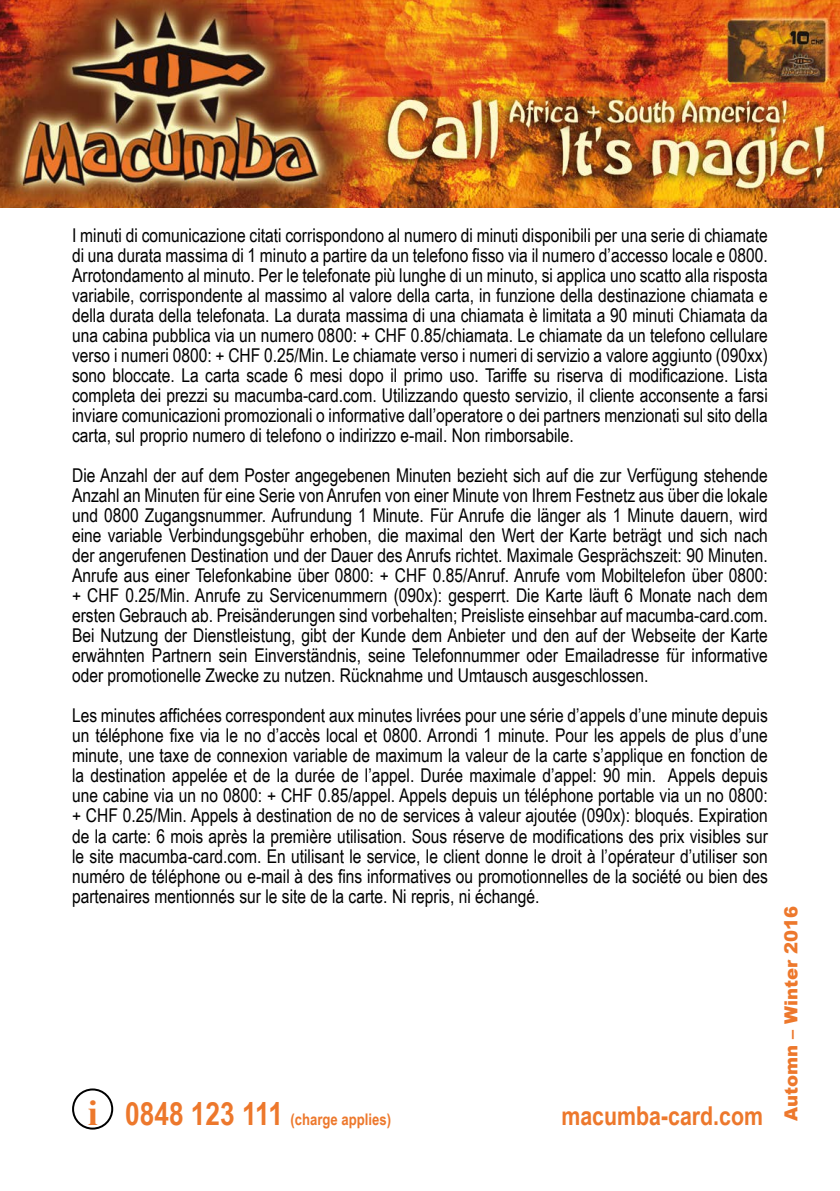
<style>
.page{position:relative;width:840px;height:1191px;background:#fff}
.page>*{position:absolute;margin:0;border:0;box-sizing:border-box;transform-origin:0 0}
.t1{font:700 26px "Arial Narrow";color:#ed782c}
.t2{font:19px/20px "Arial Narrow";color:#000;text-align:justify}
.t3{font:900 18px "Arial";color:#ed782c}
.t4{font:700 16px "Arial Narrow";color:#ed782c}
.s1{font-family:"Times New Roman";font-size:36px}
.s2{font-size:32px}
</style>
<div class="page">
<img style="left:0;top:0;width:839px;height:207px">
<div style="left:72px;top:1088px;width:41px;height:41px;border:2px solid #000;border-radius:50%"></div>
<p class="t2" style="left:72px;top:225px;width:697px">I minuti di comunicazione citati corrispondono al numero di minuti disponibili per una serie di chiamate di una durata massima di 1 minuto a partire da un telefono fisso via il numero d’accesso locale e 0800.<br>Arrotondamento al minuto. Per le telefonate più lunghe di un minuto, si applica uno scatto alla risposta variabile, corrispondente al massimo al valore della carta, in funzione della destinazione chiamata e della durata della telefonata. La durata massima di una chiamata è limitata a 90 minuti Chiamata da una cabina pubblica via un numero 0800: + CHF 0.85/chiamata. Le chiamate da un telefono cellulare verso i numeri 0800: + CHF 0.25/Min. Le chiamate verso i numeri di servizio a valore aggiunto (090xx) sono bloccate. La carta scade 6 mesi dopo il primo uso. Tariffe su riserva di modificazione. Lista completa dei prezzi su macumba-card.com. Utilizzando questo servizio, il cliente acconsente a farsi inviare comunicazioni promozionali o informative dall’operatore o dei partners menzionati sul sito della carta, sul proprio numero di telefono o indirizzo e-mail. Non rimborsabile.</p>
<p class="t2" style="left:72px;top:465px;width:697px">Die Anzahl der auf dem Poster angegebenen Minuten bezieht sich auf die zur Verfügung stehende Anzahl an Minuten für eine Serie von Anrufen von einer Minute von Ihrem Festnetz aus über die lokale und 0800 Zugangsnummer. Aufrundung 1 Minute. Für Anrufe die länger als 1 Minute dauern, wird eine variable Verbindungsgebühr erhoben, die maximal den Wert der Karte beträgt und sich nach der angerufenen Destination und der Dauer des Anrufs richtet. Maximale Gesprächszeit: 90 Minuten.<br>Anrufe aus einer Telefonkabine über 0800: + CHF 0.85/Anruf. Anrufe vom Mobiltelefon über 0800: + CHF 0.25/Min. Anrufe zu Servicenummern (090x): gesperrt. Die Karte läuft 6 Monate nach dem ersten Gebrauch ab. Preisänderungen sind vorbehalten; Preisliste einsehbar auf macumba-card.com.<br>Bei Nutzung der Dienstleistung, gibt der Kunde dem Anbieter und den auf der Webseite der Karte erwähnten Partnern sein Einverständnis, seine Telefonnummer oder Emailadresse für informative oder promotionelle Zwecke zu nutzen. Rücknahme und Umtausch ausgeschlossen.</p>
<p class="t2" style="left:72px;top:705px;width:697px">Les minutes affichées correspondent aux minutes livrées pour une série d’appels d’une minute depuis un téléphone fixe via le no d’accès local et 0800. Arrondi 1 minute. Pour les appels de plus d’une minute, une taxe de connexion variable de maximum la valeur de la carte s’applique en fonction de la destination appelée et de la durée de l’appel. Durée maximale d’appel: 90 min. Appels depuis une cabine via un no 0800: + CHF 0.85/appel. Appels depuis un téléphone portable via un no 0800: + CHF 0.25/Min. Appels à destination de no de services à valeur ajoutée (090x): bloqués. Expiration de la carte: 6 mois après la première utilisation. Sous réserve de modifications des prix visibles sur le site macumba-card.com. En utilisant le service, le client donne le droit à l’opérateur d’utiliser son numéro de téléphone ou e-mail à des fins informatives ou promotionnelles de la société ou bien des partenaires mentionnés sur le site de la carte. Ni repris, ni échangé.</p>
<p class="t4" style="left:88px;top:1109px;width:304px"><span class="s1">i</span> <span class="s2">0848 123 111</span> (charge applies)</p>
<h1 class="t1" style="left:561px;top:1100px;width:203px">macumba-card.com</h1>
<p class="t3" style="left:777px;top:1121px;width:217px;rotate:-90deg">Automn – Winter 2016</p>
</div>
